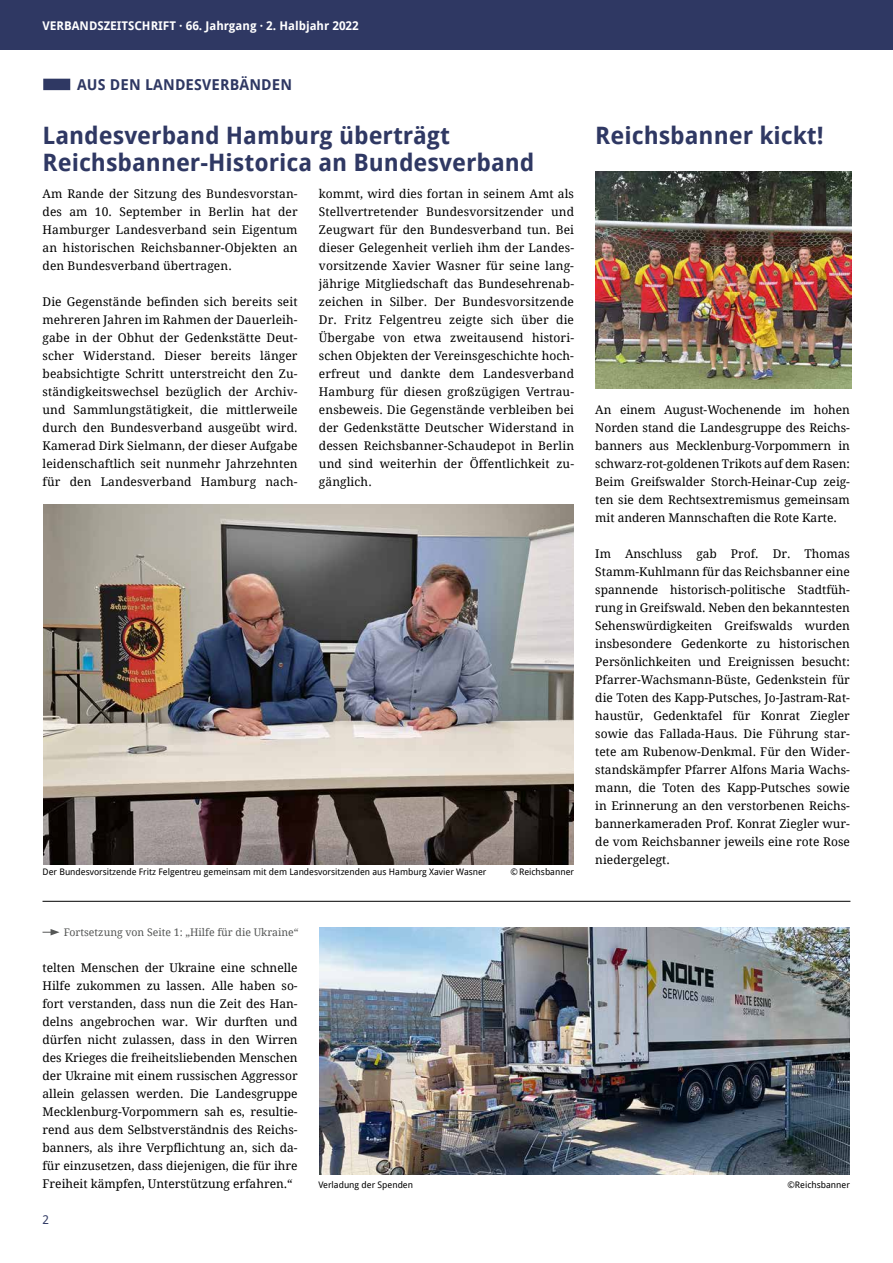
<style>
.page{position:relative;width:893px;height:1263px;background:#fff}
.page>*{position:absolute;margin:0;border:0;box-sizing:border-box;transform-origin:0 0}
.t1{font:700 24px/27px "Droid Sans";color:#2f3863}
.t2{font:700 15px "Droid Sans";letter-spacing:.01em;color:#2f3863}
.t3{font:12px/18px "Droid Serif";color:#000;text-align:justify}
.t4{font:700 12px "Droid Sans";color:#fff}
.t5{font:12px "Droid Sans";color:#2f3863}
.t6{font:10.5px "Droid Serif";color:#555756}
.t7{font:9px "Droid Sans";color:#000}
</style>
<div class="page">
<div style="left:0;top:0;width:893px;height:50px;background:#2f3863"></div>
<img style="left:320px;top:927px;width:530px;height:247px">
<img style="left:43px;top:504px;width:530px;height:360px">
<div style="left:43px;top:79px;width:27px;height:11px;background:#2f3863"></div>
<img style="left:595px;top:172px;width:256px;height:216px">
<hr style="left:43px;top:901px;width:807px;height:1px;background:#000">
<svg style="left:43px;top:929px;width:17px;height:6px"></svg>
<p class="t4" style="left:43px;top:19px;width:318px">VERBANDSZEITSCHRIFT · 66. Jahrgang · 2. Halbjahr 2022</p>
<p class="t2" style="left:77px;top:76px;width:216px">AUS DEN LANDESVERBÄNDEN</p>
<h1 class="t1" style="left:43px;top:122px;width:493px">Landesverband Hamburg überträgt<br>Reichsbanner-Historica an Bundesverband</h1>
<p class="t3" style="left:43px;top:185px;width:257px">Am Rande der Sitzung des Bundesvorstan&shy;des am 10. September in Berlin hat der Hamburger Landesverband sein Eigentum an historischen Reichsbanner-Objekten an den Bundesverband übertragen.</p>
<p class="t3" style="left:43px;top:293px;width:257px">Die Gegenstände befinden sich bereits seit mehreren Jahren im Rahmen der Dauerleih&shy;gabe in der Obhut der Gedenkstätte Deut&shy;scher Widerstand. Dieser bereits länger beabsichtigte Schritt unterstreicht den Zu&shy;ständigkeitswechsel bezüglich der Archiv&shy;und Sammlungstätigkeit, die mittlerweile durch den Bundesverband ausgeübt wird.<br>Kamerad Dirk Sielmann, der dieser Aufgabe leidenschaftlich seit nunmehr Jahrzehnten für den Landesverband Hamburg nach-</p>
<p class="t3" style="left:319px;top:185px;width:257px">kommt, wird dies fortan in seinem Amt als Stellvertretender Bundesvorsitzender und Zeugwart für den Bundesverband tun. Bei dieser Gelegenheit verlieh ihm der Landes&shy;vorsitzende Xavier Wasner für seine lang&shy;jährige Mitgliedschaft das Bundesehrenab&shy;zeichen in Silber. Der Bundesvorsitzende Dr. Fritz Felgentreu zeigte sich über die Übergabe von etwa zweitausend histori&shy;schen Objekten der Vereinsgeschichte hoch&shy;erfreut und dankte dem Landesverband Hamburg für diesen großzügigen Vertrau&shy;ensbeweis. Die Gegenstände verbleiben bei der Gedenkstätte Deutscher Widerstand in dessen Reichsbanner-Schaudepot in Berlin und sind weiterhin der Öffentlichkeit zu&shy;gänglich.</p>
<p class="t7" style="left:43px;top:866px;width:446px">Der Bundesvorsitzende Fritz Felgentreu gemeinsam mit dem Landesvorsitzenden aus Hamburg Xavier Wasner</p>
<p class="t7" style="left:511px;top:866px;width:65px">©Reichsbanner</p>
<p class="t6" style="left:64px;top:926px;width:236px">Fortsetzung von Seite 1: „Hilfe für die Ukraine“</p>
<h1 class="t1" style="left:595px;top:122px;width:230px">Reichsbanner kickt!</h1>
<p class="t3" style="left:595px;top:401px;width:256px">An einem August-Wochenende im hohen Norden stand die Landesgruppe des Reichs&shy;banners aus Mecklenburg-Vorpommern in schwarz-rot-goldenen Trikots auf dem Rasen:<br>Beim Greifswalder Storch-Heinar-Cup zeig&shy;ten sie dem Rechtsextremismus gemeinsam mit anderen Mannschaften die Rote Karte.</p>
<p class="t3" style="left:595px;top:545px;width:256px">Im Anschluss gab Prof. Dr. Thomas Stamm-Kuhlmann für das Reichsbanner eine spannende historisch-politische Stadtfüh&shy;rung in Greifswald. Neben den bekanntesten Sehenswürdigkeiten Greifswalds wurden insbesondere Gedenkorte zu historischen Persönlichkeiten und Ereignissen besucht:<br>Pfarrer-Wachsmann-Büste, Gedenkstein für die Toten des Kapp-Putsches, Jo-Jastram-Rat&shy;haustür, Gedenktafel für Konrat Ziegler sowie das Fallada-Haus. Die Führung star&shy;tete am Rubenow-Denkmal. Für den Wider&shy;standskämpfer Pfarrer Alfons Maria Wachs&shy;mann, die Toten des Kapp-Putsches sowie in Erinnerung an den verstorbenen Reichs&shy;bannerkameraden Prof. Konrat Ziegler wur&shy;de vom Reichsbanner jeweils eine rote Rose niedergelegt.</p>
<p class="t3" style="left:43px;top:959px;width:257px">telten Menschen der Ukraine eine schnelle Hilfe zukommen zu lassen. Alle haben so&shy;fort verstanden, dass nun die Zeit des Han&shy;delns angebrochen war. Wir durften und dürfen nicht zulassen, dass in den Wirren des Krieges die freiheitsliebenden Menschen der Ukraine mit einem russischen Aggressor allein gelassen werden. Die Landesgruppe Mecklenburg-Vorpommern sah es, resultie&shy;rend aus dem Selbstverständnis des Reichs&shy;banners, als ihre Verpflichtung an, sich da&shy;für einzusetzen, dass diejenigen, die für ihre Freiheit kämpfen, Unterstützung erfahren.“</p>
<p class="t5" style="left:43px;top:1213px;width:8px">2</p>
<p class="t7" style="left:318px;top:1179px;width:96px">Verladung der Spenden</p>
<p class="t7" style="left:787px;top:1179px;width:64px">©Reichsbanner</p>
</div>
